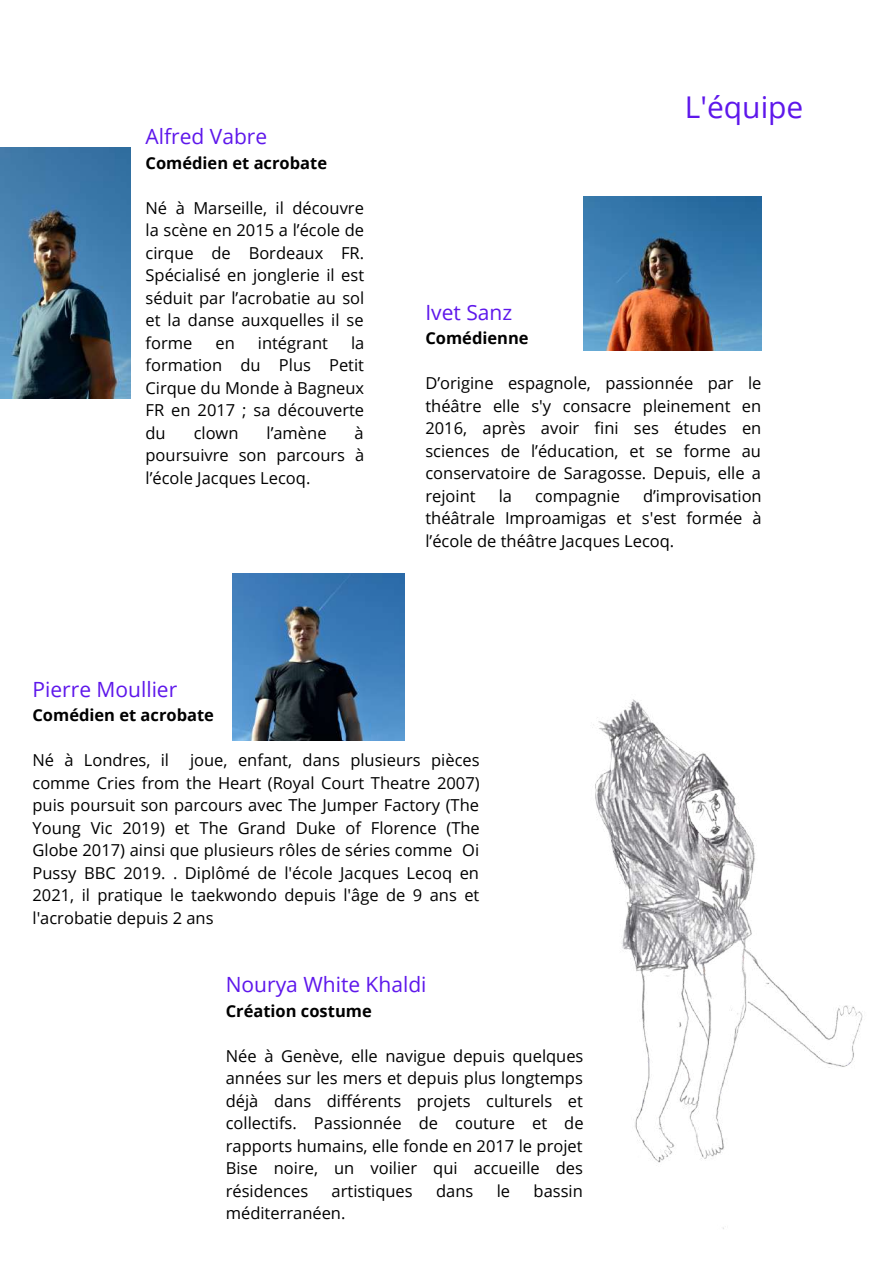
<style>
.page{position:relative;width:893px;height:1264px;background:#fff}
.page>*{position:absolute;margin:0;border:0;box-sizing:border-box;transform-origin:0 0}
.t1{font:30px "Open Sans";color:#5e17eb}
.t2{font:21px "Open Sans";color:#5e17eb}
.t3{font:16.5px/22.5px "Open Sans";color:#000;text-align:justify}
.t4{font:700 16.5px "Open Sans";color:#000}
</style>
<div class="page">
<img style="left:319px;top:584px;width:544px;height:645px">
<img style="left:0;top:148px;width:131px;height:251px">
<img style="left:583px;top:196px;width:178px;height:154px">
<img style="left:232px;top:573px;width:172px;height:167px">
<p class="t2" style="left:145px;top:122px;width:123px">Alfred Vabre</p>
<p class="t4" style="left:145px;top:151px;width:183px">Comédien et acrobate</p>
<p class="t3" style="left:145px;top:196px;width:220px">Né à Marseille, il découvre la scène en 2015 a l’école de cirque de Bordeaux FR.<br>Spécialisé en jonglerie il est séduit par l’acrobatie au sol et la danse auxquelles il se forme</p>
<p class="t3" style="left:215px;top:331px;width:21px">en</p>
<p class="t3" style="left:258px;top:331px;width:72px">intégrant</p>
<p class="t3" style="left:145px;top:331px;width:220px;text-indent:205px">la formation du Plus Petit Cirque du Monde à Bagneux FR en 2017 ; sa découverte du</p>
<p class="t3" style="left:145px;top:421px;width:214px;text-indent:209px">à poursuivre son parcours à l’école Jacques Lecoq.</p>
<p class="t3" style="left:194px;top:421px;width:46px">clown</p>
<p class="t3" style="left:266px;top:421px;width:62px">l’amène</p>
<h1 class="t1" style="left:684px;top:86px;width:120px">L'équipe</h1>
<p class="t2" style="left:425px;top:297px;width:88px">Ivet Sanz</p>
<p class="t4" style="left:425px;top:326px;width:105px">Comédienne</p>
<p class="t3" style="left:425px;top:371px;width:337px">D’origine espagnole, passionnée par le théâtre elle s'y consacre pleinement en 2016, après avoir fini ses études en sciences de l’éducation, et se forme au conservatoire de Saragosse. Depuis, elle a rejoint</p>
<p class="t3" style="left:425px;top:484px;width:338px;text-align:left;text-indent:217px">d’improvisation théâtrale Improamigas et s'est formée à l’école de théâtre Jacques Lecoq.</p>
<p class="t3" style="left:498px;top:484px;width:15px">la</p>
<p class="t3" style="left:535px;top:484px;width:86px">compagnie</p>
<p class="t2" style="left:32px;top:674px;width:146px">Pierre Moullier</p>
<p class="t4" style="left:32px;top:703px;width:183px">Comédien et acrobate</p>
<p class="t3" style="left:32px;top:748px;width:138px">Né à Londres, il</p>
<p class="t3" style="left:32px;top:748px;width:449px;text-indent:157px">joue, enfant, dans plusieurs pièces comme Cries from the Heart (Royal Court Theatre 2007) puis poursuit son parcours avec The Jumper Factory (The Young Vic 2019) et The Grand Duke of Florence (The Globe 2017) ainsi que plusieurs rôles de séries comme Oi Pussy BBC 2019. . Diplômé de l'école Jacques Lecoq en 2021, il pratique le taekwondo depuis l'âge de 9 ans et l'acrobatie depuis 2 ans</p>
<p class="t2" style="left:226px;top:969px;width:202px">Nourya White Khaldi</p>
<p class="t4" style="left:226px;top:999px;width:147px">Création costume</p>
<p class="t3" style="left:226px;top:1044px;width:359px">Née à Genève, elle navigue depuis quelques années sur les mers et depuis plus longtemps déjà</p>
<p class="t3" style="left:226px;top:1089px;width:359px;text-indent:48px">dans différents projets culturels et collectifs. Passionnée de couture et de rapports humains, elle fonde en 2017 le projet Bise noire, un voilier qui accueille des résidences</p>
<p class="t3" style="left:331px;top:1179px;width:83px">artistiques</p>
<p class="t3" style="left:436px;top:1179px;width:39px">dans</p>
<p class="t3" style="left:496px;top:1179px;width:15px">le</p>
<p class="t3" style="left:533px;top:1179px;width:51px">bassin</p>
<p class="t3" style="left:226px;top:1201px;width:121px">méditerranéen.</p>
</div>
